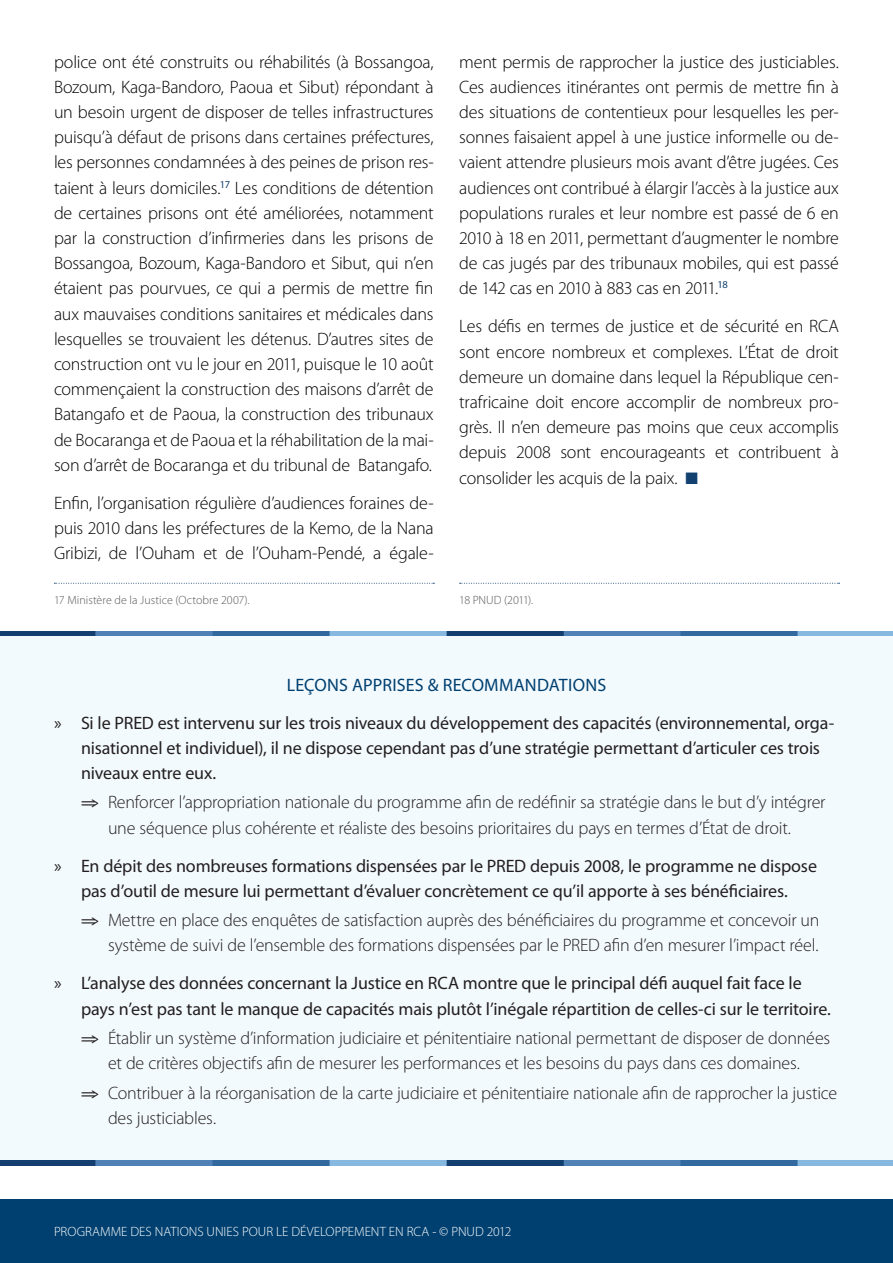
<style>
.page{position:relative;width:893px;height:1263px;background:#fff}
.page>*{position:absolute;margin:0;border:0;box-sizing:border-box;transform-origin:0 0}
.t1{font:300 18px/25.2px "Myriad Pro";letter-spacing:-.015em;color:#000;text-align:justify}
.t2{font:300 18px/25.2px "Myriad Pro";letter-spacing:-.015em;color:#231f20;text-align:center}
.t3{font:18px/25.2px "Myriad Pro";letter-spacing:-.01em;color:#231f20}
.t4{font:18px "Myriad Pro";letter-spacing:.005em;color:#004070}
.t5{font:300 13.5px "Myriad Pro";color:#fff}
.t6{font:300 12px "Myriad Pro";color:#57585a}
.s1{color:#124170}
</style>
<div class="page">
<svg style="left:54px;top:583px;width:380px;height:1px"></svg>
<svg style="left:460px;top:583px;width:380px;height:1px"></svg>
<div style="left:0;top:1199px;width:893px;height:64px;background:#004070"></div>
<div style="left:0;top:631px;width:893px;height:534px;background:#f3fafe"></div>
<img style="left:0;top:631px;width:893px;height:5px">
<img style="left:0;top:1161px;width:893px;height:4px">
<p class="t1" style="left:54px;top:49px;width:381px">police ont été construits ou réhabilités (à Bossangoa, Bozoum, Kaga-Bandoro, Paoua et Sibut) répondant à un besoin urgent de disposer de telles infrastructures puisqu’à défaut de prisons dans certaines préfectures, les personnes condamnées à des peines de prison res&shy;taient à leurs domiciles.<sup>17</sup> Les conditions de détention de certaines prisons ont été améliorées, notamment par la construction d’infirmeries dans les prisons de Bossangoa, Bozoum, Kaga-Bandoro et Sibut, qui n’en étaient pas pourvues, ce qui a permis de mettre fin aux mauvaises conditions sanitaires et médicales dans lesquelles se trouvaient les détenus. D’autres sites de construction ont vu le jour en 2011, puisque le 10 août commençaient la construction des maisons d’arrêt de Batangafo et de Paoua, la construction des tribunaux de Bocaranga et de Paoua et la réhabilitation de la mai&shy;son d’arrêt de Bocaranga et du tribunal de Batangafo.</p>
<p class="t1" style="left:54px;top:490px;width:381px">Enfin, l’organisation régulière d’audiences foraines de&shy;puis 2010 dans les préfectures de la Kemo, de la Nana Gribizi, de l’Ouham et de l’Ouham-Pendé, a égale-</p>
<p class="t6" style="left:54px;top:593px;width:197px">17 Ministère de la Justice (Octobre 2007).</p>
<p class="t1" style="left:459px;top:49px;width:381px">ment permis de rapprocher la justice des justiciables.<br>Ces audiences itinérantes ont permis de mettre fin à des situations de contentieux pour lesquelles les per&shy;sonnes faisaient appel à une justice informelle ou de&shy;vaient attendre plusieurs mois avant d’être jugées. Ces audiences ont contribué à élargir l’accès à la justice aux populations rurales et leur nombre est passé de 6 en 2010 à 18 en 2011, permettant d’augmenter le nombre de cas jugés par des tribunaux mobiles, qui est passé de 142 cas en 2010 à 883 cas en 2011.<sup>18</sup></p>
<p class="t1" style="left:459px;top:313px;width:381px">Les défis en termes de justice et de sécurité en RCA sont encore nombreux et complexes. L’État de droit demeure un domaine dans lequel la République cen&shy;trafricaine doit encore accomplir de nombreux pro&shy;grès. Il n’en demeure pas moins que ceux accomplis depuis 2008 sont encourageants et contribuent à consolider les acquis de la paix. <span class="s1">■</span></p>
<p class="t6" style="left:459px;top:593px;width:75px">18 PNUD (2011).</p>
<p class="t4" style="left:287px;top:673px;width:321px">LEÇONS APPRISES &amp; RECOMMANDATIONS</p>
<p class="t3" style="left:81px;top:710px;width:755px;text-indent:-27px">» Si le PRED est intervenu sur les trois niveaux du développement des capacités (environnemental, orga&shy;nisationnel et individuel), il ne dispose cependant pas d’une stratégie permettant d’articuler ces trois niveaux entre eux.</p>
<p class="t2" style="left:81px;top:790px;width:746px">⇒ Renforcer l’appropriation nationale du programme afin de redéfinir sa stratégie dans le but d’y intégrer une séquence plus cohérente et réaliste des besoins prioritaires du pays en termes d’État de droit.</p>
<p class="t3" style="left:54px;top:853px;width:764px;text-align:center">» En dépit des nombreuses formations dispensées par le PRED depuis 2008, le programme ne dispose pas d’outil de mesure lui permettant d’évaluer concrètement ce qu’il apporte à ses bénéficiaires.</p>
<p class="t2" style="left:81px;top:907px;width:740px;text-align:right">⇒ Mettre en place des enquêtes de satisfaction auprès des bénéficiaires du programme et concevoir un système de suivi de l’ensemble des formations dispensées par le PRED afin d’en mesurer l’impact réel.</p>
<p class="t3" style="left:81px;top:970px;width:751px;text-indent:-27px">» L’analyse des données concernant la Justice en RCA montre que le principal défi auquel fait face le pays n’est pas tant le manque de capacités mais plutôt l’inégale répartition de celles-ci sur le territoire.</p>
<p class="t2" style="left:81px;top:1025px;width:751px">⇒ Établir un système d’information judiciaire et pénitentiaire national permettant de disposer de données et de critères objectifs afin de mesurer les performances et les besoins du pays dans ces domaines.</p>
<p class="t2" style="left:108px;top:1080px;width:731px;text-align:left;text-indent:-27px">⇒ Contribuer à la réorganisation de la carte judiciaire et pénitentiaire nationale afin de rapprocher la justice des justiciables.</p>
<p class="t5" style="left:54px;top:1223px;width:459px">PROGRAMME DES NATIONS UNIES POUR LE DÉVELOPPEMENT EN RCA - © PNUD 2012</p>
</div>
